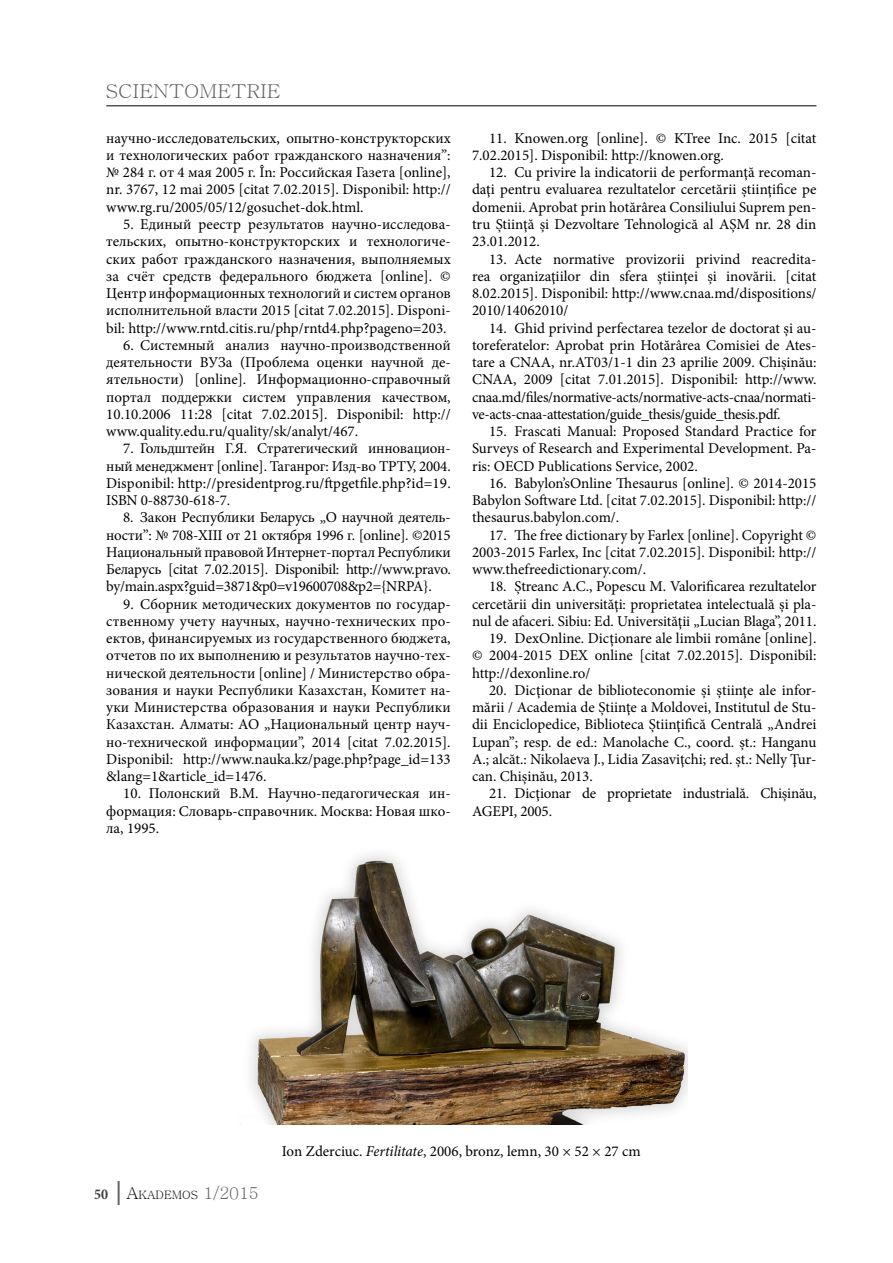
<style>
.page{position:relative;width:893px;height:1263px;background:#fff}
.page>*{position:absolute;margin:0;border:0;box-sizing:border-box;transform-origin:0 0}
.t1{font:19.2px "Batang";color:#636466;scale:1.06 1}
.t2{font:15px/17.2px "Minion Pro";letter-spacing:-.005em;color:#000;text-align:justify}
.t3{font:11.55px "Batang";color:#000}
.s1{font-family:"Minion Pro";font-weight:700;font-stretch:condensed;font-size:15px;color:#414042}
.s2{font-family:"Minion Pro";font-weight:700;font-stretch:condensed;font-size:24px;color:#636466}
.s3{font-size:16.5px}
.s4{font-size:16.5px;color:#636466}
.s5{font-style:italic}
</style>
<div class="page">
<hr style="left:106px;top:105px;width:710px;height:1px;background:#000">
<img style="left:240px;top:854px;width:447px;height:271px">
<p class="t1" style="left:105px;top:81px;width:167px">SCIENTOMETRIE</p>
<p class="t2" style="left:106px;top:129px;width:346px">научно-исследовательских, опытно-конструкторских и технологических работ гражданского назначения”: № 284 г. от 4 мая 2005 г. În: Российская Газета [online], nr. 3767, 12 mai 2005 [citat 7.02.2015]. Disponibil: http:// www.rg.ru/2005/05/12/gosuchet-dok.html.</p>
<p class="t2" style="left:106px;top:216px;width:346px;text-indent:17px">5. Единый реестр результатов научно-исследова&shy;тельских, опытно-конструкторских и технологиче&shy;ских работ гражданского назначения, выполняемых за счёт средств федерального бюджета [online]. © Центр информационных технологий и систем органов исполнительной власти 2015 [citat 7.02.2015]. Disponi&shy;bil: http://www.rntd.citis.ru/php/rntd4.php?pageno=203.</p>
<p class="t2" style="left:106px;top:336px;width:346px;text-indent:17px">6. Системный анализ научно-производственной деятельности ВУЗа (Проблема оценки научной де&shy;ятельности) [online]. Информационно-справочный портал поддержки систем управления качеством, 10.10.2006 11:28 [citat 7.02.2015]. Disponibil: http:// www.quality.edu.ru/quality/sk/analyt/467.</p>
<p class="t2" style="left:106px;top:440px;width:346px;text-indent:17px">7. Гольдштейн Г.Я. Стратегический инновацион&shy;ный менеджмент [online]. Таганрог: Изд-во ТРТУ, 2004.<br>Disponibil: http://presidentprog.ru/ftpgetfile.php?id=19.<br>ISBN 0-88730-618-7.</p>
<p class="t2" style="left:106px;top:509px;width:346px;text-indent:17px">8. Закон Республики Беларусь „О научной деятель&shy;ности”: № 708-XIII от 21 октября 1996 г. [online]. ©2015<br>Национальный правовой Интернет-портал Республики Беларусь [citat 7.02.2015]. Disponibil: http://www.pravo. by/main.aspx?guid=3871&amp;p0=v19600708&amp;p2={NRPA}.</p>
<p class="t2" style="left:106px;top:595px;width:346px;text-indent:17px">9. Сборник методических документов по государ&shy;ственному учету научных, научно-технических про&shy;ектов, финансируемых из государственного бюджета, отчетов по их выполнению и результатов научно-тех&shy;нической деятельности [online] / Министерство обра&shy;зования и науки Республики Казахстан, Комитет на&shy;уки Министерства образования и науки Республики Казахстан. Алматы: АО „Национальный центр науч&shy;но-технической информации”, 2014 [citat 7.02.2015].<br>Disponibil: http://www.nauka.kz/page.php?page_id=133 &amp;lang=1&amp;article_id=1476.</p>
<p class="t2" style="left:106px;top:785px;width:346px;text-indent:17px">10. Полонский В.М. Научно-педагогическая ин&shy;формация: Словарь-справочник. Москва: Новая шко&shy;ла, 1995.</p>
<p class="t2" style="left:472px;top:129px;width:346px;text-indent:17px">11. Knowen.org [online]. © KTree Inc. 2015 [citat<br>7.02.2015]. Disponibil: http://knowen.org.</p>
<p class="t2" style="left:472px;top:164px;width:346px;text-indent:17px">12. Cu privire la indicatorii de performanţă recoman&shy;daţi pentru evaluarea rezultatelor cercetării ştiinţifice pe domenii. Aprobat prin hotărârea Consiliului Suprem pen&shy;tru Ştiinţă şi Dezvoltare Tehnologică al AŞM nr. 28 din 23.01.2012.</p>
<p class="t2" style="left:472px;top:250px;width:346px;text-indent:17px">13. Acte normative provizorii privind reacredita&shy;rea organizaţiilor din sfera ştiinţei şi inovării. [citat 8.02.2015]. Disponibil: http://www.cnaa.md/dispositions/ 2010/14062010/</p>
<p class="t2" style="left:472px;top:319px;width:346px;text-indent:17px">14. Ghid privind perfectarea tezelor de doctorat şi au&shy;toreferatelor: Aprobat prin Hotărârea Comisiei de Ates&shy;tare a CNAA, nr.AT03/1-1 din 23 aprilie 2009. Chişinău:<br>CNAA, 2009 [citat 7.01.2015]. Disponibil: http://www. cnaa.md/files/normative-acts/normative-acts-cnaa/normati&shy;ve-acts-cnaa-attestation/guide_thesis/guide_thesis.pdf.</p>
<p class="t2" style="left:472px;top:423px;width:346px;text-indent:17px">15. Frascati Manual: Proposed Standard Practice for Surveys of Research and Experimental Development. Pa&shy;ris: OECD Publications Service, 2002.</p>
<p class="t2" style="left:472px;top:474px;width:346px;text-indent:17px">16. Babylon’sOnline Thesaurus [online]. © 2014-2015<br>Babylon Software Ltd. [citat 7.02.2015]. Disponibil: http:// thesaurus.babylon.com/.</p>
<p class="t2" style="left:472px;top:526px;width:346px;text-indent:17px">17. The free dictionary by Farlex [online]. Copyright © 2003-2015 Farlex, Inc [citat 7.02.2015]. Disponibil: http:// www.thefreedictionary.com/.</p>
<p class="t2" style="left:472px;top:578px;width:346px;text-indent:17px">18. Ştreanc A.C., Popescu M. Valorificarea rezultatelor cercetării din universităţi: proprietatea intelectuală şi pla&shy;nul de afaceri. Sibiu: Ed. Universităţii „Lucian Blaga”, 2011.</p>
<p class="t2" style="left:472px;top:630px;width:346px;text-indent:17px">19. DexOnline. Dicţionare ale limbii române [online]. © 2004-2015 DEX online [citat 7.02.2015]. Disponibil: http://dexonline.ro/</p>
<p class="t2" style="left:472px;top:681px;width:346px;text-indent:17px">20. Dicţionar de biblioteconomie şi ştiinţe ale infor&shy;mării / Academia de Ştiinţe a Moldovei, Institutul de Stu&shy;dii Enciclopedice, Biblioteca Ştiinţifică Centrală „Andrei Lupan”; resp. de ed.: Manolache C., coord. şt.: Hanganu A.; alcăt.: Nikolaeva J., Lidia Zasaviţchi; red. şt.: Nelly Ţur&shy;can. Chişinău, 2013.</p>
<p class="t2" style="left:472px;top:785px;width:346px;text-indent:17px">21. Dicţionar de proprietate industrială. Chişinău,<br>AGEPI, 2005.</p>
<p class="t3" style="left:94px;top:1189px;width:166px"><span class="s1">50</span> <span class="s2">|</span> <span class="s3">A</span>KADEMOS <span class="s4">1/2015</span></p>
<p class="t2" style="left:282px;top:1142px;width:360px">Ion Zderciuc. <span class="s5">Fertilitate</span>, 2006, bronz, lemn, 30 × 52 × 27 cm</p>
</div>
